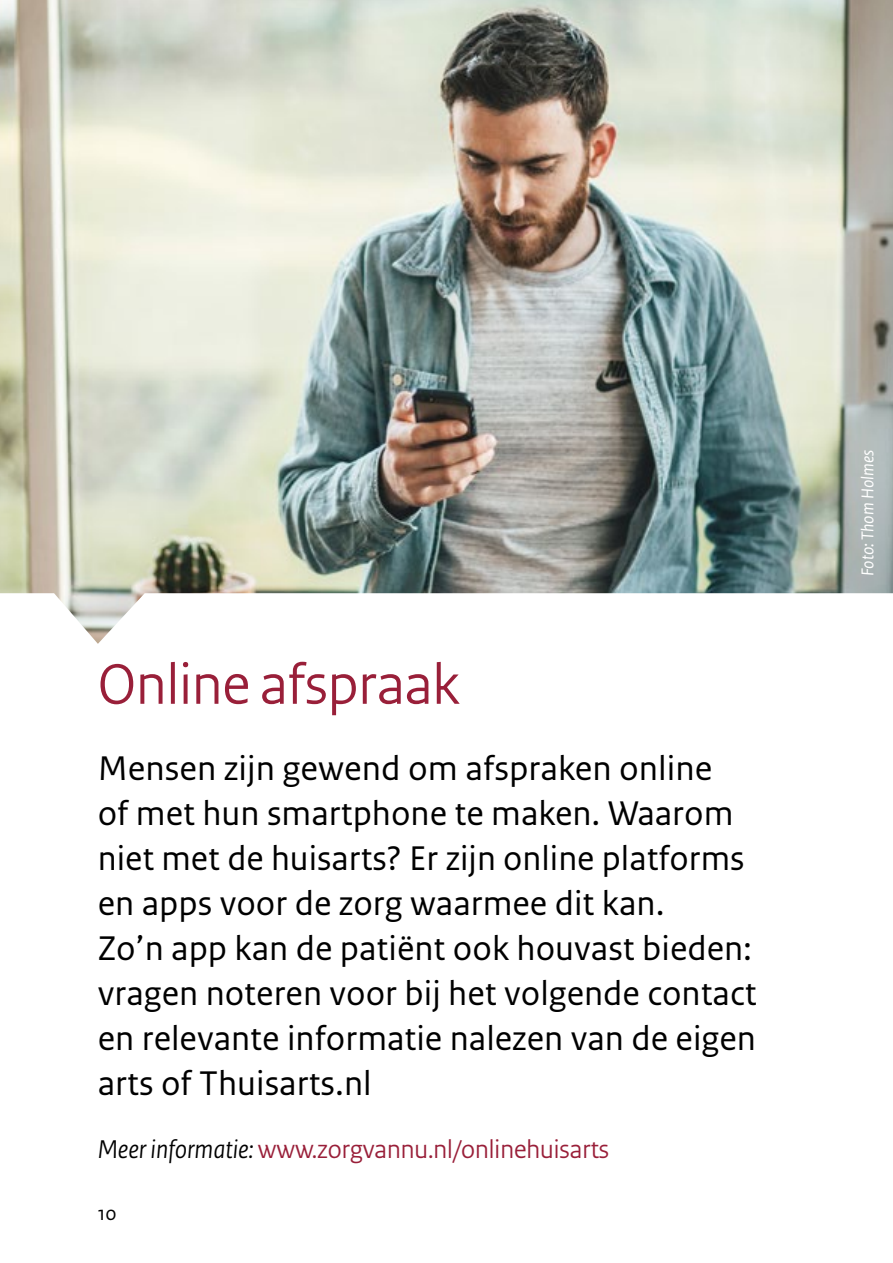
<style>
.page{position:relative;width:893px;height:1263px;background:#fff}
.page>*{position:absolute;margin:0;border:0;box-sizing:border-box;transform-origin:0 0}
.H1_-_Kop_niveau_twee{font:60px "Rijksoverheid Sans Heading";color:#991f39}
.vws_11_-_Plat{font:36px/45px "Rijksoverheid Sans Text";color:#000}
.VWS_31_-_URL{font:27px "Rijksoverheid Sans Heading";color:#991f39}
.t1{font:21px "Rijksoverheid Sans Text";color:#000}
.t2{font:italic 18px "Rijksoverheid Sans Text";color:#fff}
.s1{font-style:italic;color:#000}
</style>
<div class="page">
<img style="left:0;top:0;width:893px;height:644px">
<h1 class="H1_-_Kop_niveau_twee" style="left:98px;top:649px;width:363px">Online afspraak</h1>
<p class="vws_11_-_Plat" style="left:98px;top:747px;width:660px">Mensen zijn gewend om afspraken online<br>of met hun smartphone te maken. Waarom niet met de huisarts? Er zijn online platforms en apps voor de zorg waarmee dit kan.<br>Zo’n app kan de patiënt ook houvast bieden: vragen noteren voor bij het volgende contact en relevante informatie nalezen van de eigen arts of Thuisarts.nl</p>
<p class="VWS_31_-_URL" style="left:98px;top:1134px;width:513px"><span class="s1">Meer informatie:</span> www.zorgvannu.nl/onlinehuisarts</p>
<p class="t1" style="left:98px;top:1201px;width:20px">10</p>
<p class="t2" style="left:858px;top:576px;width:128px;rotate:-90deg">Foto: Thom Holmes</p>
</div>
